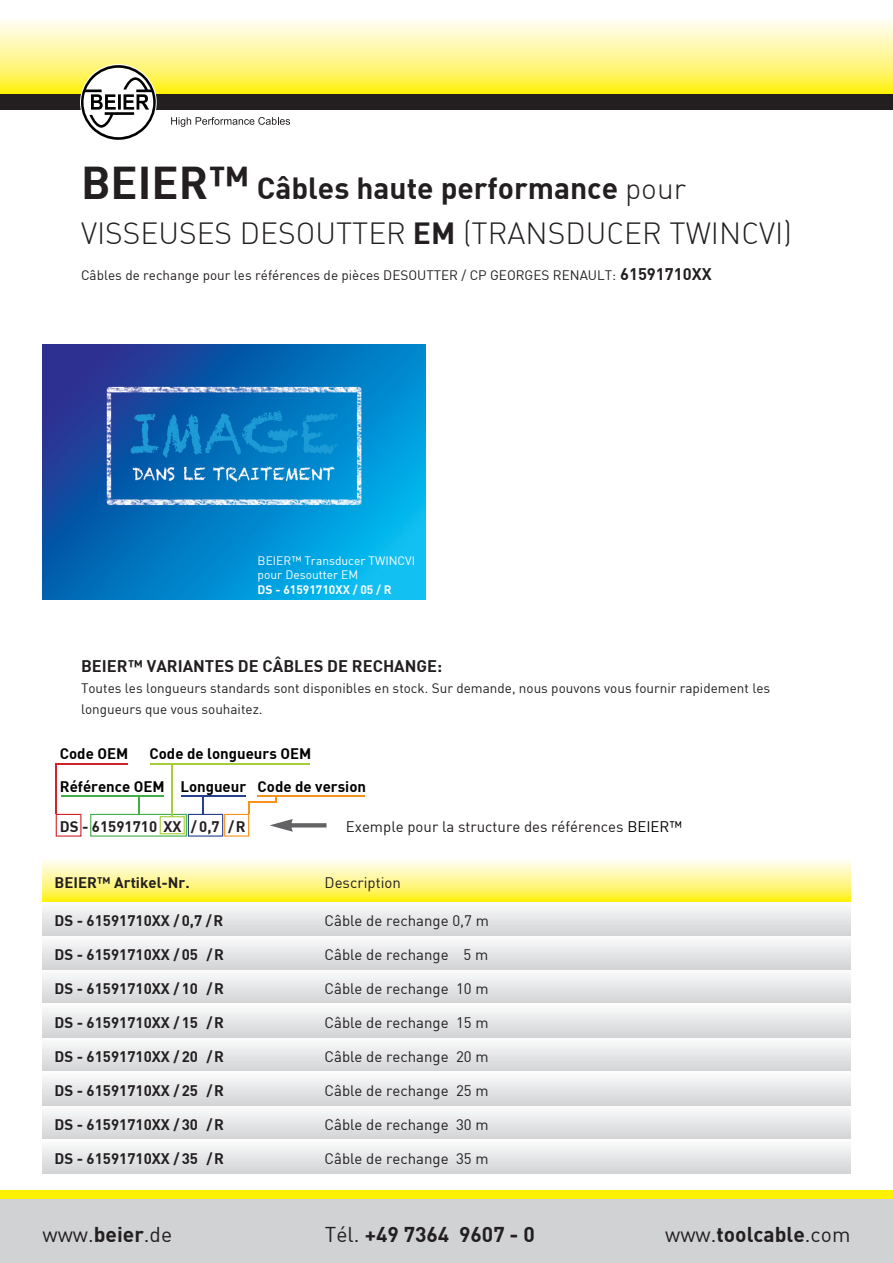
<style>
.page{position:relative;width:893px;height:1263px;background:#fff}
.page>*{position:absolute;margin:0;border:0;box-sizing:border-box;transform-origin:0 0}
.t1{font:30px "DIN Light Alternate";color:#231f20}
.t2{font:30px "DIN Bold";color:#231f20}
.t3{font:21px "DIN Bold";color:#231f20}
.t4{font:21px "DIN";color:#231f20}
.t5{font:16.5px "DIN Bold";color:#231f20}
.t6{font:15px "DIN";color:#231f20}
.t7{font:15px "DIN Bold";color:#231f20}
.t8{font:15px/32.2px "DIN Bold";color:#000}
.t9{font:13.5px/21px "DIN";color:#231f20}
.t10{font:12px/14.4px "DIN";color:#fff}
.t11{font:12px "DIN Bold";color:#fff}
.s1{font-size:45px}
.s2{font-family:"DIN Light Alternate"}
.s3{font-family:"DIN Bold"}
.s4{font-family:"DIN Bold";font-size:16.5px}
.s5{color:#000}
.s6{font-family:"DIN"}
</style>
<div class="page">
<div style="left:0;top:1199px;width:893px;height:64px;background:#d1d2d4"></div>
<div style="left:0;top:1191px;width:893px;height:8px;background:#fff101"></div>
<div style="left:0;top:95px;width:893px;height:15px;background:#231f20"></div>
<svg style="left:0;top:21px;width:892px;height:73px;background:#fff68e"></svg>
<svg style="left:171px;top:117px;width:119px;height:10px"></svg>
<svg style="left:81px;top:65px;width:75px;height:75px"></svg>
<div style="left:56px;top:814px;width:25px;height:23px;border:1px solid #d1232a"></div>
<div style="left:224px;top:814px;width:25px;height:23px;border:1px solid #f7931d"></div>
<div style="left:160px;top:816px;width:25px;height:18px;border:1px solid #a6ce39"></div>
<div style="left:90px;top:814px;width:97px;height:23px;border:1px solid #40ae49"></div>
<div style="left:188px;top:814px;width:35px;height:23px;border:1px solid #253f8e"></div>
<hr style="left:56px;top:763px;width:1px;height:51px;background:#d1232a">
<svg style="left:138px;top:797px;width:1px;height:17px"></svg>
<svg style="left:203px;top:797px;width:1px;height:17px"></svg>
<hr style="left:172px;top:764px;width:1px;height:53px;background:#a6ce39">
<hr style="left:56px;top:763px;width:72px;height:2px;background:#d1232a">
<hr style="left:258px;top:796px;width:107px;height:1px;background:#f7931d">
<svg style="left:248px;top:796px;width:79px;height:36px"></svg>
<hr style="left:151px;top:763px;width:159px;height:2px;background:#a6ce39">
<hr style="left:61px;top:796px;width:103px;height:1px;background:#40ae49">
<hr style="left:182px;top:796px;width:64px;height:1px;background:#253f8e">
<img style="left:43px;top:344px;width:382px;height:256px">
<div style="left:43px;top:969px;width:807px;height:34px;background:linear-gradient(to bottom,#fdfdfd,#d4d5d7)"></div>
<div style="left:43px;top:1037px;width:807px;height:34px;background:linear-gradient(to bottom,#fdfdfd,#d4d5d7)"></div>
<div style="left:43px;top:1140px;width:807px;height:34px;background:linear-gradient(to bottom,#fbfcfc,#d3d4d6)"></div>
<div style="left:43px;top:935px;width:807px;height:34px;background:linear-gradient(to bottom,#fdfdfd,#d4d5d7)"></div>
<div style="left:43px;top:901px;width:807px;height:34px;background:linear-gradient(to bottom,#fdfdfd,#d4d5d7)"></div>
<div style="left:43px;top:1003px;width:807px;height:34px;background:linear-gradient(to bottom,#fdfdfd,#d4d5d7)"></div>
<img style="left:43px;top:1003px;width:807px;height:1px">
<svg style="left:43px;top:1078px;width:807px;height:61px"></svg>
<img style="left:43px;top:1106px;width:807px;height:1px">
<svg style="left:43px;top:860px;width:807px;height:41px;background:#fff690"></svg>
<h1 class="t2" style="left:81px;top:168px;width:606px"><span class="s1">BEIER™</span> Câbles haute performance <span class="s2">pour</span></h1>
<h1 class="t1" style="left:81px;top:214px;width:712px">VISSEUSES DESOUTTER <span class="s3">EM</span> (TRANSDUCER TWINCVI)</h1>
<p class="t9" style="left:81px;top:264px;width:632px">Câbles de rechange pour les références de pièces DESOUTTER / CP GEORGES RENAULT: <span class="s4">61591710XX</span></p>
<p class="t10" style="left:258px;top:553px;width:159px">BEIER™ Transducer TWINCVI pour Desoutter EM</p>
<p class="t11" style="left:258px;top:581px;width:135px">DS - 61591710XX / 05 / R</p>
<p class="t5" style="left:81px;top:655px;width:363px">BEIER™ VARIANTES DE CÂBLES DE RECHANGE:</p>
<p class="t9" style="left:81px;top:677px;width:691px">Toutes les longueurs standards sont disponibles en stock. Sur demande, nous pouvons vous fournir rapidement les longueurs que vous souhaitez.</p>
<p class="t8" style="left:60px;top:737px;width:70px">Code OEM</p>
<p class="t8" style="left:60px;top:737px;width:308px;text-indent:90px">Code de longueurs OEM<br>Référence OEM Longueur Code de version</p>
<p class="t7" style="left:60px;top:817px;width:187px">DS - 61591710 XX / 0,7 / R</p>
<p class="t6" style="left:346px;top:817px;width:338px">Exemple pour la structure des références <span class="s5">BEIER™</span></p>
<p class="t7" style="left:55px;top:873px;width:137px">BEIER™ Artikel-Nr.</p>
<p class="t6" style="left:325px;top:873px;width:78px">Description</p>
<p class="t7" style="left:55px;top:911px;width:170px">DS - 61591710XX / 0,7 / R</p>
<p class="t6" style="left:325px;top:911px;width:166px">Câble de rechange 0,7 m</p>
<p class="t7" style="left:55px;top:945px;width:171px">DS - 61591710XX / 05 / R</p>
<p class="t6" style="left:325px;top:945px;width:165px">Câble de rechange 5 m</p>
<p class="t7" style="left:55px;top:979px;width:171px">DS - 61591710XX / 10 / R</p>
<p class="t6" style="left:325px;top:979px;width:166px">Câble de rechange 10 m</p>
<p class="t7" style="left:55px;top:1013px;width:171px">DS - 61591710XX / 15 / R</p>
<p class="t6" style="left:325px;top:1013px;width:166px">Câble de rechange 15 m</p>
<p class="t7" style="left:55px;top:1047px;width:171px">DS - 61591710XX / 20 / R</p>
<p class="t6" style="left:325px;top:1047px;width:166px">Câble de rechange 20 m</p>
<p class="t7" style="left:55px;top:1081px;width:171px">DS - 61591710XX / 25 / R</p>
<p class="t6" style="left:325px;top:1081px;width:166px">Câble de rechange 25 m</p>
<p class="t7" style="left:55px;top:1115px;width:171px">DS - 61591710XX / 30 / R</p>
<p class="t6" style="left:325px;top:1115px;width:166px">Câble de rechange 30 m</p>
<p class="t7" style="left:55px;top:1149px;width:171px">DS - 61591710XX / 35 / R</p>
<p class="t6" style="left:325px;top:1149px;width:166px">Câble de rechange 35 m</p>
<h2 class="t4" style="left:43px;top:1221px;width:131px">www.<span class="s3">beier</span>.de</h2>
<h2 class="t3" style="left:325px;top:1220px;width:211px"><span class="s6">Tél.</span> +49 7364 9607 - 0</h2>
<h2 class="t3" style="left:665px;top:1220px;width:187px"><span class="s6">www.</span>toolcable<span class="s6">.com</span></h2>
</div>
